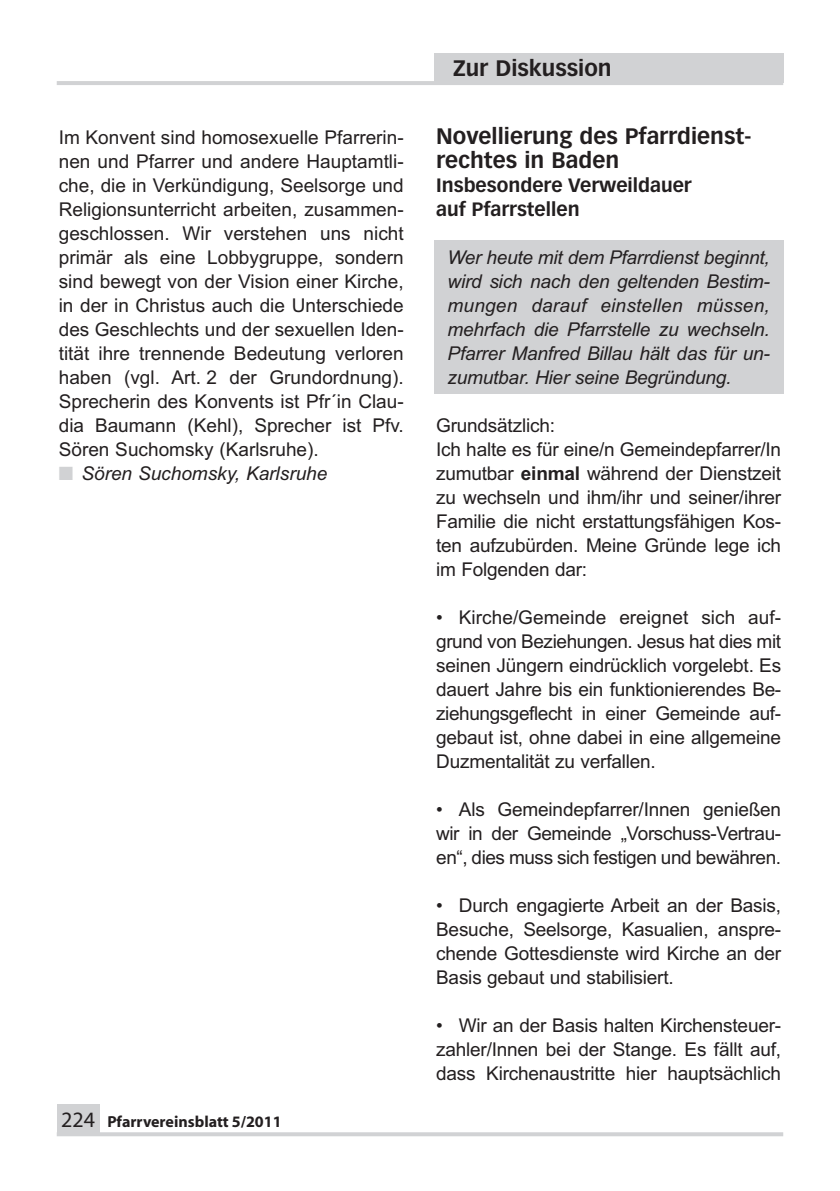
<style>
.page{position:relative;width:840px;height:1191px;background:#fff}
.page>*{position:absolute;margin:0;border:0;box-sizing:border-box;transform-origin:0 0}
.t1{font:700 22px/24px "Vectora LH";color:#231f20}
.t2{font:19px/24px "Arial";letter-spacing:-.01em;color:#231f20;text-align:justify}
.t3{font:italic 19px/24px "Arial";letter-spacing:-.01em;color:#231f20;text-align:justify}
.t4{font:700 19px/24px "Vectora LH";color:#231f20}
.t5{font:700 16px "Myriad";color:#231f20}
.s1{color:#d1d2d4}
.s2{font-weight:400;font-size:22px}
.s3{font-weight:700}
</style>
<div class="page">
<hr style="left:57px;top:81px;width:725px;height:4px;background:#d1d2d4">
<div style="left:57px;top:1104px;width:42px;height:30px;background:#d1d2d4"></div>
<hr style="left:57px;top:1132px;width:725px;height:4px;background:#d1d2d4">
<div style="left:434px;top:241px;width:348px;height:153px;background:#d1d2d4"></div>
<div style="left:434px;top:53px;width:348px;height:30px;background:#d1d2d4"></div>
<p class="t2" style="left:59px;top:127px;width:346px">Im Konvent sind homosexuelle Pfarrerin&shy;nen und Pfarrer und andere Hauptamtli&shy;che, die in Verkündigung, Seelsorge und Religionsunterricht arbeiten, zusammen&shy;geschlossen. Wir verstehen uns nicht primär als eine Lobbygruppe, sondern sind bewegt von der Vision einer Kirche, in der in Christus auch die Unterschiede des Geschlechts und der sexuellen Iden&shy;tität ihre trennende Bedeutung verloren haben (vgl. Art. 2 der Grundordnung).<br>Sprecherin des Konvents ist Pfr´in Clau&shy;dia Baumann (Kehl), Sprecher ist Pfv.<br>Sören Suchomsky (Karlsruhe).</p>
<p class="t3" style="left:59px;top:463px;width:270px"><span class="s1">■</span> Sören Suchomsky, Karlsruhe</p>
<p class="t5" style="left:61px;top:1115px;width:222px"><span class="s2">224</span> Pfarrvereinsblatt 5/2011</p>
<p class="t1" style="left:453px;top:58px;width:160px">Zur Diskussion</p>
<p class="t1" style="left:436px;top:126px;width:316px">Novellierung des Pfarr dienst - rechtes in Baden</p>
<p class="t4" style="left:436px;top:174px;width:257px">Insbesondere Verweildauer auf Pfarrstellen</p>
<p class="t3" style="left:447px;top:247px;width:323px">Wer heute mit dem Pfarrdienst beginnt, wird sich nach den geltenden Bestim&shy;mungen darauf einstellen müssen, mehrfach die Pfarrstelle zu wechseln.<br>Pfarrer Manfred Billau hält das für un&shy;zumutbar. Hier seine Begründung.</p>
<p class="t2" style="left:436px;top:415px;width:346px;text-align:left">Grundsätzlich:<br>Ich halte es für eine/n Gemeindepfarrer/In zumutbar <span class="s3">einmal</span> während der Dienstzeit zu wechseln und ihm/ihr und seiner/ihrer Familie die nicht erstattungsfähigen Kos - ten aufzubürden. Meine Gründe lege ich im Folgenden dar:</p>
<p class="t2" style="left:436px;top:607px;width:346px">• Kirche/Gemeinde ereignet sich auf&shy;grund von Beziehungen. Jesus hat dies mit seinen Jüngern eindrücklich vorgelebt. Es dauert Jahre bis ein funktionierendes Be&shy;ziehungsgeflecht in einer Gemeinde auf - gebaut ist, ohne dabei in eine allgemeine Duzmentalität zu verfallen.</p>
<p class="t2" style="left:436px;top:799px;width:346px">• Als Gemeindepfarrer/Innen genießen wir in der Gemeinde „Vorschuss-Vertrau&shy;en“, dies muss sich festigen und bewähren.</p>
<p class="t2" style="left:436px;top:895px;width:346px">• Durch engagierte Arbeit an der Basis, Besuche, Seelsorge, Kasualien, anspre&shy;chende Gottesdienste wird Kirche an der Basis gebaut und stabilisiert.</p>
<p class="t2" style="left:436px;top:1015px;width:346px">• Wir an der Basis halten Kirchensteuer&shy;zahler/Innen bei der Stange. Es fällt auf, dass Kirchenaustritte hier hauptsächlich</p>
</div>
